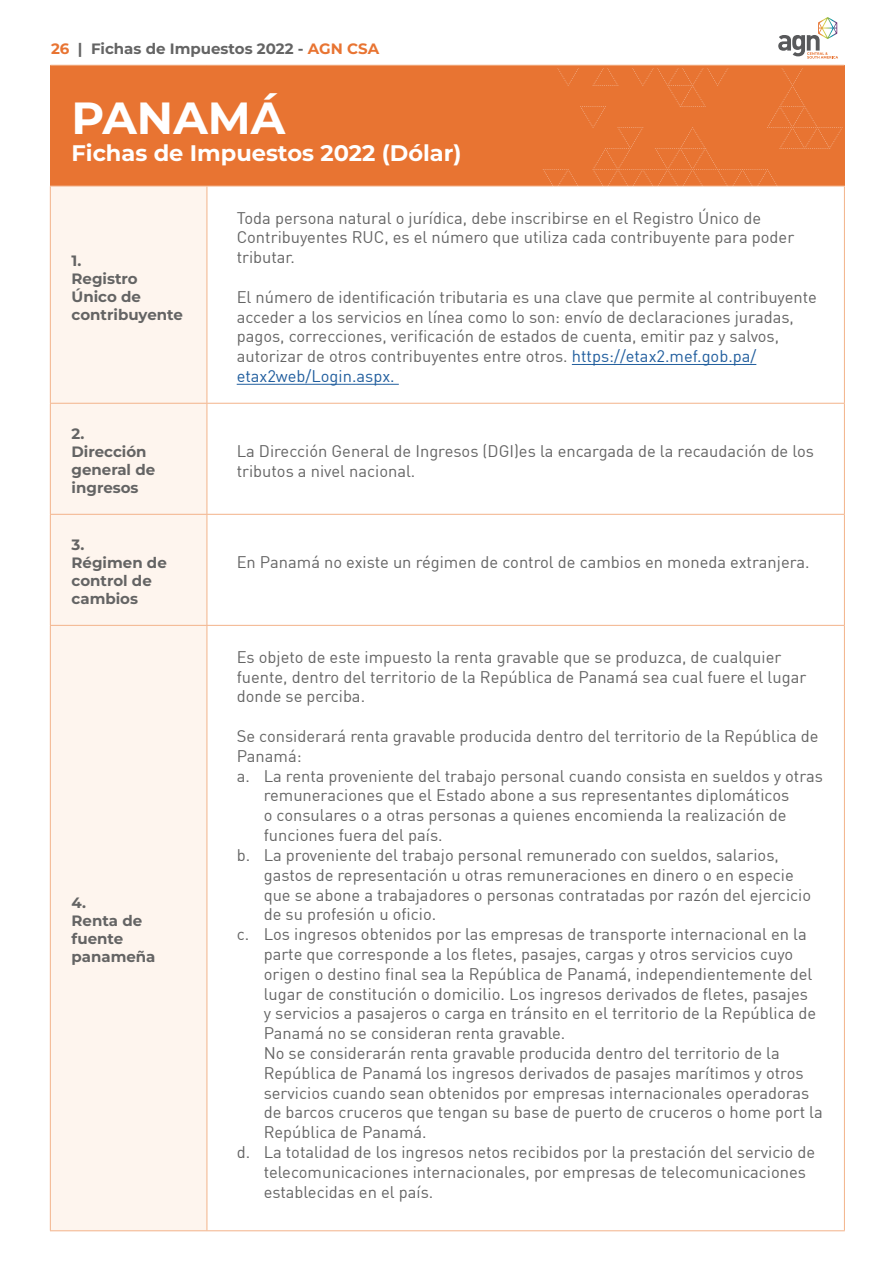
<style>
.page{position:relative;width:893px;height:1263px;background:#fff}
.page>*{position:absolute;margin:0;border:0;box-sizing:border-box;transform-origin:0 0}
.t1{font:700 45px "Montserrat";color:#fff}
.t2{font:700 22.5px "Montserrat";color:#fff}
.t3{font:16.5px/19.8px "DIN";color:#646464}
.t4{font:700 15px/18px "Montserrat";color:#646464}
.s1{color:#e87432}
.s2{color:#215e9e}
</style>
<div class="page">
<svg style="left:778px;top:17px;width:60px;height:42px"></svg>
<div style="left:50px;top:65px;width:794px;height:121px;background:#e87432"></div>
<div style="left:51px;top:187px;width:156px;height:1043px;background:#fef5ee"></div>
<hr style="left:50px;top:65px;width:157px;height:1px;background:#f3b38a">
<hr style="left:207px;top:65px;width:637px;height:1px;background:#f3b38a">
<hr style="left:50px;top:186px;width:157px;height:1px;background:#f3b38a">
<hr style="left:50px;top:186px;width:1px;height:217px;background:#f3b38a">
<hr style="left:207px;top:186px;width:638px;height:1px;background:#f3b38a">
<hr style="left:207px;top:186px;width:1px;height:217px;background:#f3b38a">
<hr style="left:844px;top:186px;width:1px;height:217px;background:#f3b38a">
<hr style="left:50px;top:403px;width:157px;height:1px;background:#f3b38a">
<hr style="left:50px;top:404px;width:1px;height:110px;background:#f3b38a">
<hr style="left:207px;top:403px;width:638px;height:1px;background:#f3b38a">
<hr style="left:207px;top:404px;width:1px;height:110px;background:#f3b38a">
<hr style="left:844px;top:404px;width:1px;height:110px;background:#f3b38a">
<hr style="left:50px;top:514px;width:157px;height:1px;background:#f3b38a">
<hr style="left:50px;top:515px;width:1px;height:110px;background:#f3b38a">
<hr style="left:207px;top:514px;width:638px;height:1px;background:#f3b38a">
<hr style="left:207px;top:515px;width:1px;height:110px;background:#f3b38a">
<hr style="left:844px;top:515px;width:1px;height:110px;background:#f3b38a">
<hr style="left:50px;top:625px;width:157px;height:1px;background:#f3b38a">
<hr style="left:50px;top:626px;width:1px;height:604px;background:#f3b38a">
<hr style="left:207px;top:625px;width:638px;height:1px;background:#f3b38a">
<hr style="left:207px;top:626px;width:1px;height:604px;background:#f3b38a">
<hr style="left:844px;top:626px;width:1px;height:604px;background:#f3b38a">
<hr style="left:50px;top:1230px;width:157px;height:1px;background:#f3b38a">
<hr style="left:207px;top:1230px;width:638px;height:1px;background:#f3b38a">
<hr style="left:572px;top:364px;width:184px;height:1px;background:#215e9e">
<hr style="left:237px;top:384px;width:162px;height:1px;background:#215e9e">
<svg style="left:767px;top:68px;width:76px;height:81px"></svg>
<svg style="left:543px;top:68px;width:189px;height:119px"></svg>
<svg style="left:767px;top:169px;width:11px;height:18px"></svg>
<img style="left:657px;top:169px;width:35px;height:18px">
<img style="left:732px;top:169px;width:35px;height:18px">
<p class="t4" style="left:51px;top:39px;width:330px"><span class="s1">26</span> | Fichas de Impuestos 2022 - <span class="s1">AGN CSA</span></p>
<h1 class="t1" style="left:72px;top:88px;width:215px">PANAMÁ</h1>
<h2 class="t2" style="left:72px;top:138px;width:391px">Fichas de Impuestos 2022 (Dólar)</h2>
<p class="t4" style="left:72px;top:251px;width:113px">1.<br>Registro<br>Único de contribuyente</p>
<p class="t4" style="left:72px;top:424px;width:85px">2.<br>Dirección general de ingresos</p>
<p class="t4" style="left:72px;top:535px;width:97px">3.<br>Régimen de control de cambios</p>
<p class="t4" style="left:72px;top:894px;width:85px">4.<br>Renta de fuente panameña</p>
<p class="t3" style="left:237px;top:207px;width:559px">Toda persona natural o jurídica, debe inscribirse en el Registro Único de<br>Contribuyentes RUC, es el número que utiliza cada contribuyente para poder tributar.</p>
<p class="t3" style="left:237px;top:287px;width:582px">El número de identificación tributaria es una clave que permite al contribuyente acceder a los servicios en línea como lo son: envío de declaraciones juradas, pagos, correcciones, verificación de estados de cuenta, emitir paz y salvos, autorizar de otros contribuyentes entre otros. <span class="s2">https://etax2.mef.gob.pa/ etax2web/Login.aspx.</span></p>
<p class="t3" style="left:237px;top:441px;width:579px">La Dirección General de Ingresos (DGI)es la encargada de la recaudación de los tributos a nivel nacional.</p>
<p class="t3" style="left:237px;top:552px;width:574px">En Panamá no existe un régimen de control de cambios en moneda extranjera.</p>
<p class="t3" style="left:237px;top:647px;width:571px">Es objeto de este impuesto la renta gravable que se produzca, de cualquier fuente, dentro del territorio de la República de Panamá sea cual fuere el lugar donde se perciba.</p>
<p class="t3" style="left:237px;top:726px;width:583px">Se considerará renta gravable producida dentro del territorio de la República de</p>
<p class="t3" style="left:237px;top:746px;width:66px">Panamá:</p>
<p class="t3" style="left:237px;top:765px;width:588px">a. La renta proveniente del trabajo personal cuando consista en sueldos y otras</p>
<p class="t3" style="left:264px;top:785px;width:527px">remuneraciones que el Estado abone a sus representantes diplomáticos</p>
<p class="t3" style="left:264px;top:805px;width:524px">o consulares o a otras personas a quienes encomienda la realización de</p>
<p class="t3" style="left:264px;top:825px;width:181px">funciones fuera del país.</p>
<p class="t3" style="left:237px;top:845px;width:544px">b. La proveniente del trabajo personal remunerado con sueldos, salarios,</p>
<p class="t3" style="left:264px;top:864px;width:532px">gastos de representación u otras remuneraciones en dinero o en especie</p>
<p class="t3" style="left:264px;top:884px;width:549px">que se abone a trabajadores o personas contratadas por razón del ejercicio</p>
<p class="t3" style="left:264px;top:904px;width:174px">de su profesión u oficio.</p>
<p class="t3" style="left:237px;top:924px;width:571px">c. Los ingresos obtenidos por las empresas de transporte internacional en la</p>
<p class="t3" style="left:264px;top:944px;width:531px">parte que corresponde a los fletes, pasajes, cargas y otros servicios cuyo</p>
<p class="t3" style="left:264px;top:963px;width:550px">origen o destino final sea la República de Panamá, independientemente del</p>
<p class="t3" style="left:264px;top:983px;width:546px">lugar de constitución o domicilio. Los ingresos derivados de fletes, pasajes</p>
<p class="t3" style="left:264px;top:1003px;width:554px">y servicios a pasajeros o carga en tránsito en el territorio de la República de</p>
<p class="t3" style="left:264px;top:1023px;width:303px">Panamá no se consideran renta gravable.</p>
<p class="t3" style="left:264px;top:1043px;width:518px">No se considerarán renta gravable producida dentro del territorio de la</p>
<p class="t3" style="left:264px;top:1062px;width:541px">República de Panamá los ingresos derivados de pasajes marítimos y otros</p>
<p class="t3" style="left:264px;top:1082px;width:547px">servicios cuando sean obtenidos por empresas internacionales operadoras</p>
<p class="t3" style="left:264px;top:1102px;width:561px">de barcos cruceros que tengan su base de puerto de cruceros o home port la</p>
<p class="t3" style="left:264px;top:1122px;width:164px">República de Panamá.</p>
<p class="t3" style="left:237px;top:1142px;width:580px">d. La totalidad de los ingresos netos recibidos por la prestación del servicio de</p>
<p class="t3" style="left:264px;top:1161px;width:544px">telecomunicaciones internacionales, por empresas de telecomunicaciones</p>
<p class="t3" style="left:264px;top:1181px;width:171px">establecidas en el país.</p>
</div>
